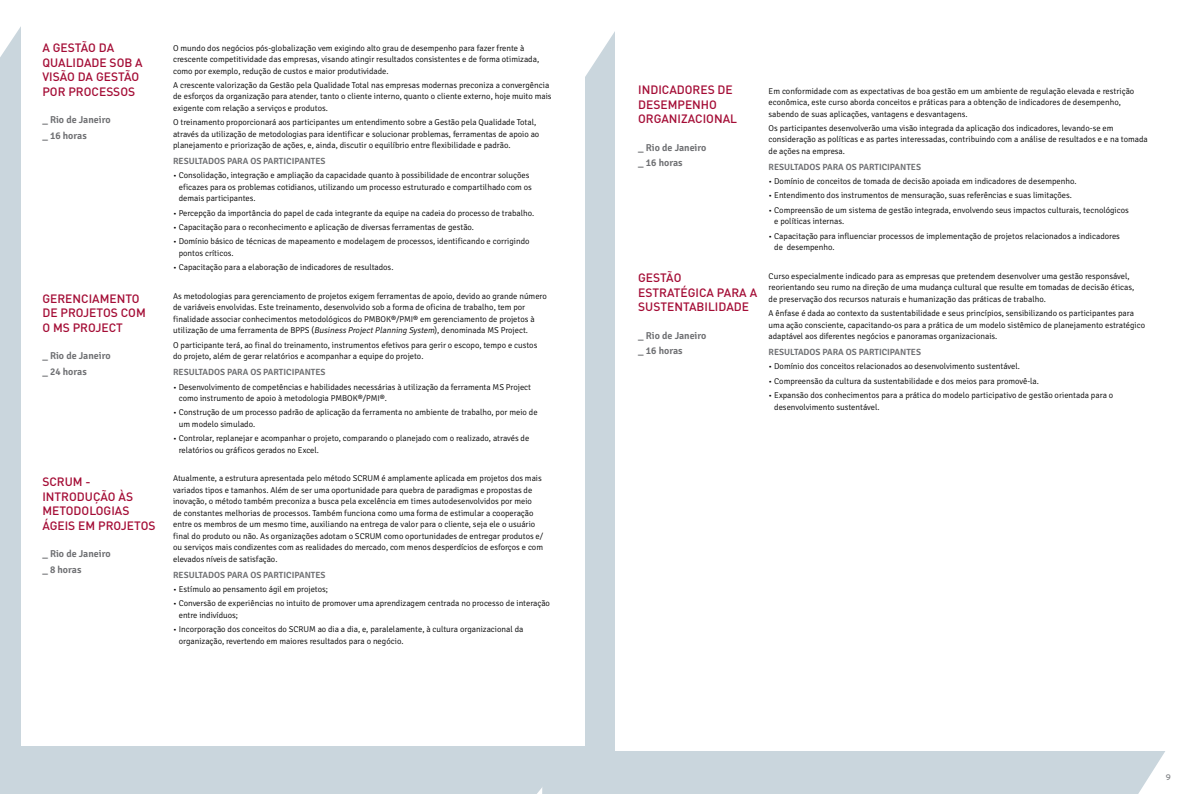
<style>
.page{position:relative;width:1191px;height:794px;background:#fff}
.page>*{position:absolute;margin:0;border:0;box-sizing:border-box;transform-origin:0 0}
.t1{font:500 12px/14.4px "DIN";color:#a40c35}
.t2{font:600 10px/15.6px "Signika";color:#6d6e71}
.t3{font:600 9px "Signika";color:#6d6e71}
.t4{font:300 8.5px/11.5px "Signika";color:#000}
.t5{font:8px "Interstate";color:#808285}
.s1{font-style:italic}
</style>
<div class="page">
<div style="left:575px;top:31px;width:590px;height:763px;background:#cad6dd"></div>
<div style="left:615px;top:17px;width:553px;height:734px;background:#fff"></div>
<div style="left:0;top:26px;width:575px;height:768px;background:#cad6dd"></div>
<div style="left:21px;top:16px;width:563px;height:729px;background:#fff"></div>
<h1 class="t1" style="left:42px;top:40px;width:102px">A GESTÃO DA<br>QUALIDADE SOB A<br>VISÃO DA GESTÃO<br>POR PROCESSOS</h1>
<p class="t2" style="left:42px;top:112px;width:70px">_ Rio de Janeiro _ 16 horas</p>
<h1 class="t1" style="left:42px;top:291px;width:99px">GERENCIAMENTO<br>DE PROJETOS COM<br>OMS PROJECT</h1>
<p class="t2" style="left:42px;top:348px;width:70px">_ Rio de Janeiro _ 24 horas</p>
<h1 class="t1" style="left:42px;top:474px;width:50px">SCRUM -<br>INTRODU</h1>
<h1 class="t1" style="left:93px;top:489px;width:41px">ÇÃO ÀS</h1>
<h1 class="t1" style="left:42px;top:503px;width:18px">METODOLOGIAS<br>ÁGEIS</h1>
<h1 class="t1" style="left:78px;top:517px;width:36px">EM PROJETOS</h1>
<p class="t2" style="left:42px;top:546px;width:70px">_ Rio de Janeiro _ 8 horas</p>
<p class="t4" style="left:173px;top:42px;width:367px">O mundo dos negócios pós-globalização vem exigindo alto grau de desempenho para fazer frente à crescente competitividade das empresas, visando atingir resultados consistentes e de forma otimizada, como por exemplo, redução de custos e maior produtividade.</p>
<p class="t4" style="left:173px;top:79px;width:380px">A crescente valorização da Gestão pela Qualidade Total nas empresas modernas preconiza a convergência de esforços da organização para atender, tanto o cliente interno, quanto o cliente externo, hoje muito mais exigente com relação a serviços e produtos.</p>
<p class="t4" style="left:173px;top:117px;width:368px">O treinamento proporcionará aos participantes um entendimento sobre a Gestão pela Qualidade Total, através da utilização de metodologias para identificar e solucionar problemas, ferramentas de apoio ao planejamento e priorização de ações, e, ainda, discutir o equilíbrio entre flexibilidade e padrão.</p>
<p class="t3" style="left:173px;top:156px;width:154px">RESULTADOS PARA OS PARTICIPANTES</p>
<p class="t4" style="left:179px;top:170px;width:355px;text-indent:-6px">• Consolidação, integração e ampliação da capacidade quanto à possibilidade de encontrar soluções eficazes para os problemas cotidianos, utilizando um processo estruturado e compartilhado com os demais participantes.</p>
<p class="t4" style="left:173px;top:207px;width:363px">• Percepção da importância do papel de cada integrante da equipe na cadeia do processo de trabalho.</p>
<p class="t4" style="left:173px;top:222px;width:302px">• Capacitação para o reconhecimento e aplicação de diversas ferramentas de gestão.</p>
<p class="t4" style="left:179px;top:236px;width:352px;text-indent:-6px">• Domínio básico de técnicas de mapeamento e modelagem de processos, identificando e corrigindo pontos críticos.</p>
<p class="t4" style="left:173px;top:262px;width:222px">• Capacitação para a elaboração de indicadores de resultados.</p>
<p class="t4" style="left:173px;top:290px;width:375px">As metodologias para gerenciamento de projetos exigem ferramentas de apoio, devido ao grande número de variáveis envolvidas. Este treinamento, desenvolvido sob a forma de oficina de trabalho, tem por finalidade associar conhecimentos metodológicos do PMBOK®/PMI® em gerenciamento de projetos à utilização de uma ferramenta de BPPS (<span class="s1">Business ProjectPlanning System</span>), denominada MS Project.</p>
<p class="t4" style="left:173px;top:339px;width:366px">O participante terá, ao final do treinamento, instrumentos efetivos para gerir o escopo, tempo e custos do projeto, além de gerar relatórios e acompanhar a equipe do projeto.</p>
<p class="t3" style="left:173px;top:367px;width:154px">RESULTADOS PARA OS PARTICIPANTES</p>
<p class="t4" style="left:179px;top:381px;width:354px;text-indent:-6px">• Desenvolvimento de competências e habilidades necessárias à utilização da ferramenta MS Project como instrumento de apoio à metodologia PMBOK®/PMI®.</p>
<p class="t4" style="left:179px;top:407px;width:360px;text-indent:-6px">• Construção de um processo padrão de aplicação da ferramenta no ambiente de trabalho, por meio de um modelo simulado.</p>
<p class="t4" style="left:179px;top:433px;width:352px;text-indent:-6px">• Controlar, replanejar e acompanhar o projeto, comparando o planejado com o realizado, através de relatórios ou gráficos gerados no Excel.</p>
<p class="t4" style="left:173px;top:473px;width:372px">Atualmente, a estrutura apresentada pelo método SCRUM é amplamente aplicada em projetos dos mais variados tipos e tamanhos. Além de ser uma oportunidade para quebra de paradigmas e propostas de inovação, o método também preconiza a busca pela excelência em times autodesenvolvidos por meio<br>de constantes melhorias de processos. Também funciona como uma forma de estimular a cooperação entre os membros de um mesmo time, auxiliando na entrega de valor para o cliente, seja ele o usuário final do produto ou não. As organizações adotam o SCRUM como oportunidades de entregar produtos e/ ou serviços mais condizentes com as realidades do mercado, com menos desperdícios de esforços e com elevados níveis de satisfação.</p>
<p class="t3" style="left:173px;top:569px;width:154px">RESULTADOS PARA OS PARTICIPANTES</p>
<p class="t4" style="left:173px;top:583px;width:156px">• Estímulo ao pensamento ágil em projetos;</p>
<p class="t4" style="left:179px;top:598px;width:373px;text-indent:-6px">• Conversão de experiências no intuito de promover uma aprendizagem centrada no processo de interação entre indivíduos;</p>
<p class="t4" style="left:179px;top:624px;width:346px;text-indent:-6px">• Incorporação dos conceitos do SCRUM ao dia a dia, e, paralelamente, à cultura organizacional da organização, revertendo em maiores resultados para o negócio.</p>
<h1 class="t1" style="left:638px;top:82px;width:100px">INDICADORES DE<br>DESEMPENHO<br>ORGANIZACIONAL</h1>
<p class="t2" style="left:638px;top:140px;width:70px">_ Rio de Janeiro _ 16 horas</p>
<h1 class="t1" style="left:638px;top:270px;width:120px">GESTÃO<br>ESTRATÉGICA PARA A<br>SUSTENTABILIDADE</h1>
<p class="t2" style="left:638px;top:327px;width:70px">_ Rio de Janeiro _ 16 horas</p>
<p class="t4" style="left:768px;top:85px;width:367px">Em conformidade com as expectativas de boa gestão em um ambiente de regulação elevada e restrição econômica, este curso aborda conceitos e práticas para a obtenção de indicadores de desempenho, sabendo de suas aplicações, vantagens e desvantagens.</p>
<p class="t4" style="left:768px;top:122px;width:380px">Os participantes desenvolverão uma visão integrada da aplicação dos indicadores, levando-se em consideração as políticas e as partes interessadas, contribuindo com a análise de resultados e e na tomada de ações na empresa.</p>
<p class="t3" style="left:768px;top:161px;width:154px">RESULTADOS PARA OS PARTICIPANTES</p>
<p class="t4" style="left:768px;top:176px;width:309px">• Domínio de conceitos de tomada de decisão apoiada em indicadores de desempenho.</p>
<p class="t4" style="left:768px;top:190px;width:305px">• Entendimento dos instrumentos de mensuração, suas referências e suas limitações.</p>
<p class="t4" style="left:774px;top:204px;width:356px;text-indent:-6px">• Compreensão de um sistema de gestão integrada, envolvendo seus impactos culturais, tecnológicos e políticas internas.</p>
<p class="t4" style="left:774px;top:230px;width:347px;text-indent:-6px">• Capacitação para influenciar processos de implementação de projetos relacionados a indicadores de desempenho.</p>
<p class="t4" style="left:768px;top:270px;width:367px">Curso especialmente indicado para as empresas que pretendem desenvolver uma gestão responsável, reorientando seu rumo na direção de uma mudança cultural que resulte em tomadas de decisão éticas, de preservação dos recursos naturais e humanização das práticas de trabalho.</p>
<p class="t4" style="left:768px;top:308px;width:378px">A ênfase é dada ao contexto da sustentabilidade e seus princípios, sensibilizando os participantes para uma ação consciente, capacitando-os para a prática de um modelo sistêmico de planejamento estratégico adaptável aos diferentes negócios e panoramas organizacionais.</p>
<p class="t3" style="left:768px;top:347px;width:154px">RESULTADOS PARA OS PARTICIPANTES</p>
<p class="t4" style="left:768px;top:361px;width:253px">• Domínio dos conceitos relacionados ao desenvolvimento sustentável.</p>
<p class="t4" style="left:768px;top:375px;width:272px">• Compreensão da cultura da sustentabilidade e dos meios para promovê-la.</p>
<p class="t4" style="left:774px;top:389px;width:340px;text-indent:-6px">• Expansão dos conhecimentos para a prática do modelo participativo de gestão orientada para o desenvolvimento sustentável.</p>
<p class="t5" style="left:1165px;top:773px;width:7px">9</p>
</div>
